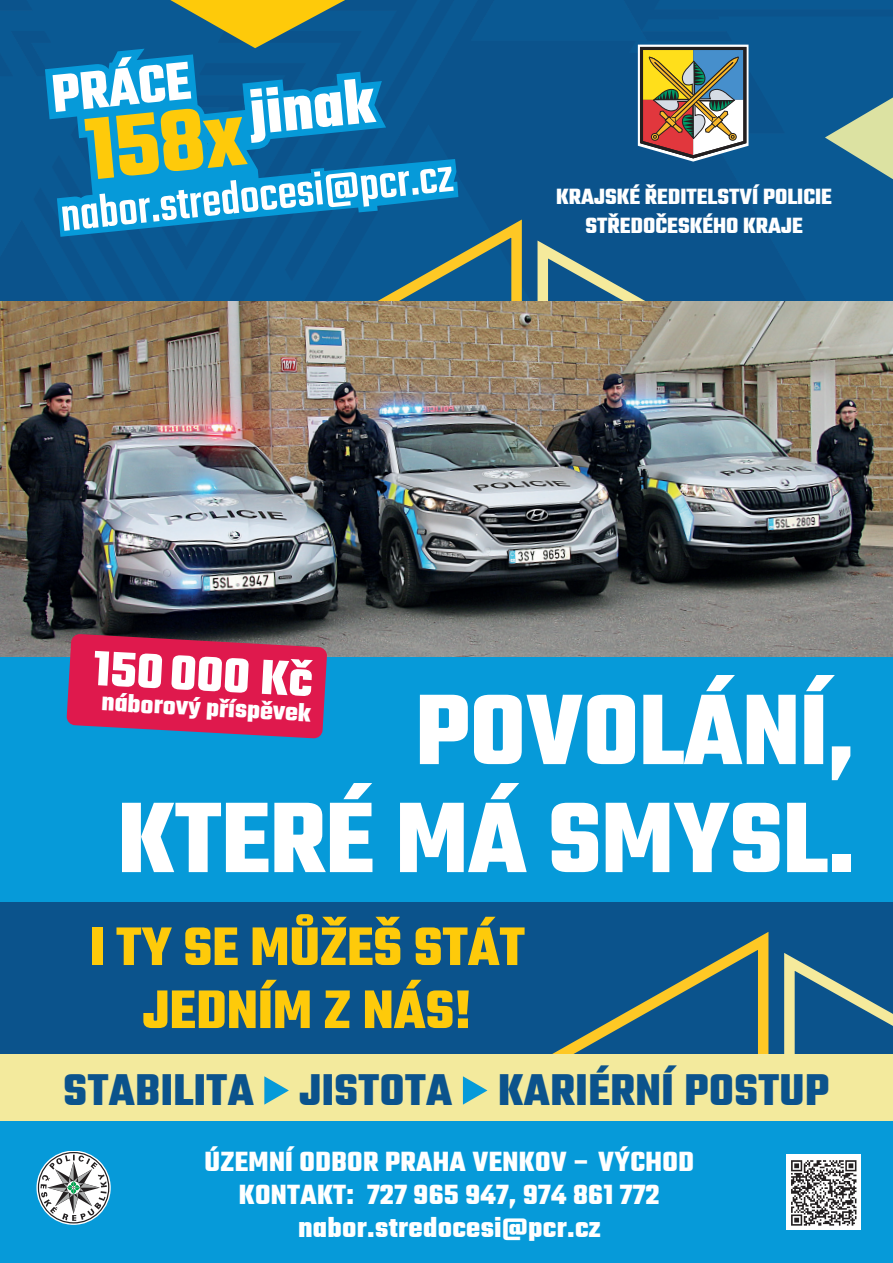
<style>
.page{position:relative;width:893px;height:1263px;background:#fff}
.page>*{position:absolute;margin:0;border:0;box-sizing:border-box;transform-origin:0 0}
.t1{font:700 108px "Teko";color:#fff}
.t2{font:700 58.5px "Teko";color:#feca0a}
.t3{font:700 53.25px "Teko";color:#fff}
.t4{font:700 48px "Teko";letter-spacing:.01em;color:#0b538c}
.t5{font:700 30px "Teko";letter-spacing:.01em;color:#fff}
.t6{font:700 27.15px "Teko";color:#fff}
.t7{font:700 23.85px "Teko";color:#fff}
</style>
<div class="page">
<div style="left:0;top:0;width:536px;height:302px;background:#0a5891"></div>
<div style="left:536px;top:0;width:357px;height:302px;background:#0a5993"></div>
<svg style="left:213px;top:214px;width:318px;height:88px;background:#256385"></svg>
<svg style="left:528px;top:232px;width:308px;height:70px;background:#1f608e"></svg>
<img style="left:0;top:302px;width:893px;height:355px">
<svg style="left:638px;top:44px;width:110px;height:118px;background:#978d75"></svg>
<svg style="left:45px;top:49px;width:413px;height:188px;background:#095d98"></svg>
<svg style="left:53px;top:57px;width:401px;height:174px"></svg>
<div style="left:0;top:894px;width:893px;height:229px;background:#0b538c"></div>
<svg style="left:552px;top:932px;width:217px;height:122px"></svg>
<svg style="left:784px;top:953px;width:109px;height:101px"></svg>
<div style="left:0;top:1119px;width:893px;height:144px;background:#069ad9"></div>
<div style="left:0;top:1054px;width:893px;height:67px;background:#f3ea9d"></div>
<svg style="left:264px;top:1076px;width:25px;height:28px"></svg>
<svg style="left:463px;top:1076px;width:24px;height:28px"></svg>
<div style="left:786px;top:1154px;width:75px;height:76px;background:#fff"></div>
<img style="left:791px;top:1160px;width:66px;height:66px">
<svg style="left:36px;top:1151px;width:75px;height:74px"></svg>
<svg style="left:120px;top:0;width:275px;height:48px;background:#587c66"></svg>
<div style="left:0;top:657px;width:893px;height:244px;background:#069ad9"></div>
<svg style="left:66px;top:634px;width:261px;height:104px;background:#c52657"></svg>
<p class="t7" style="left:556px;top:181px;width:277px">KRAJSKÉ ŘEDITELSTVÍ POLICIE</p>
<p class="t7" style="left:586px;top:210px;width:219px">STŘEDOČESKÉHO KRAJE</p>
<p class="t3" style="left:95px;top:634px;width:221px;rotate:3deg">150000 Kč</p>
<p class="t6" style="left:103px;top:684px;width:211px;rotate:3deg">náborový příspěvek</p>
<p class="t1" style="left:416px;top:661px;width:441px">POVOLÁNÍ,</p>
<p class="t1" style="left:118px;top:769px;width:738px">KTERÉ MÁ SMYSL.</p>
<p class="t2" style="left:90px;top:909px;width:437px">I TY SE MŮŽEŠ STÁT</p>
<p class="t2" style="left:143px;top:972px;width:330px">JEDNÍM Z NÁS!</p>
<p class="t4" style="left:64px;top:1059px;width:767px">STABILITA JISTOTA KARIÉRNÍ POSTUP</p>
<p class="t5" style="left:205px;top:1142px;width:491px">ÚZEMNÍ ODBOR PRAHA VENKOV – VÝCHOD</p>
<p class="t5" style="left:239px;top:1175px;width:422px">KONTAKT: 727 965 947, 974 861 772</p>
<p class="t5" style="left:298px;top:1208px;width:304px">nabor.stredocesi@pcr.cz</p>
</div>
